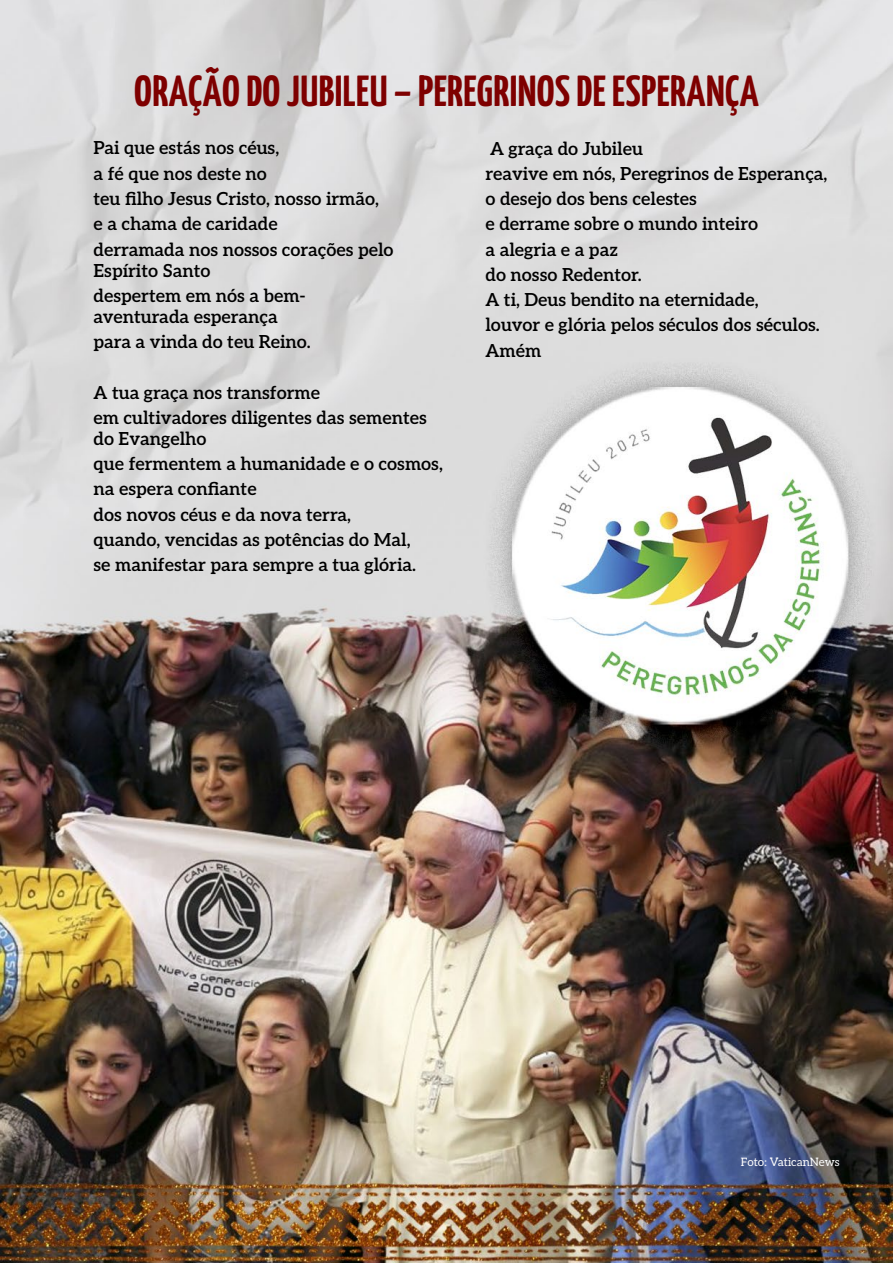
<style>
.page{position:relative;width:893px;height:1263px;background:#fff}
.page>*{position:absolute;margin:0;border:0;box-sizing:border-box;transform-origin:0 0}
.t1{font:200 43.5px "Yanone Kaffeesatz";letter-spacing:.01em;color:#7e0000}
.t2{font:600 18px/25.2px "Aleo";color:#000}
.t3{font:11.55px "Aleo";color:#fff}
</style>
<div class="page">
<img style="left:0;top:0;width:893px;height:1263px">
<h1 class="t1" style="left:134px;top:60px;width:626px">ORAÇÃO DO JUBILEU – PEREGRINOS DE ESPERANÇA</h1>
<p class="t2" style="left:94px;top:135px;width:302px">Pai que estás nos céus,<br>a fé que nos deste no<br>teu filho Jesus Cristo, nosso irmão,<br>e a chama de caridade<br>derramada nos nossos corações pelo</p>
<p class="t2" style="left:94px;top:257px;width:214px">Espírito Santo<br>despertem em nós a bem-</p>
<p class="t2" style="left:94px;top:303px;width:219px">aventurada esperança para a vinda do teu Reino.</p>
<p class="t2" style="left:94px;top:379px;width:335px">A tua graça nos transforme<br>em cultivadores diligentes das sementes</p>
<p class="t2" style="left:94px;top:425px;width:351px">do Evangelho<br>que fermentem a humanidade e o cosmos, na espera confiante<br>dos novos céus e da nova terra,<br>quando, vencidas as potências do Mal,<br>se manifestar para sempre a tua glória.</p>
<p class="t2" style="left:485px;top:135px;width:343px">A graça do Jubileu<br>reavive em nós, Peregrinos de Esperança, o desejo dos bens celestes<br>e derrame sobre o mundo inteiro<br>a alegria e a paz<br>do nosso Redentor.<br>A ti, Deus bendito na eternidade,<br>louvor e glória pelos séculos dos séculos.<br>Amém</p>
<p class="t3" style="left:741px;top:1153px;width:100px">Foto: VaticanNews</p>
</div>
